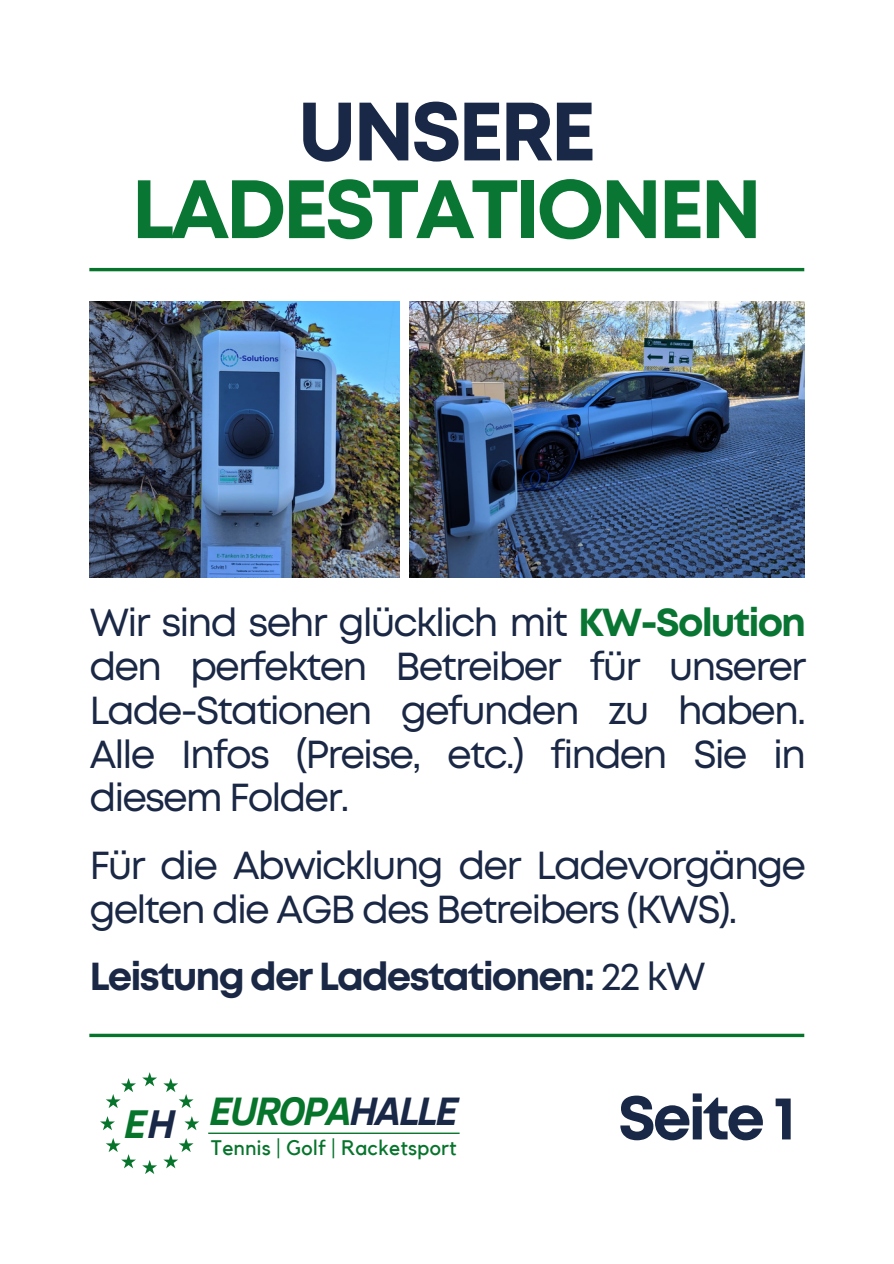
<style>
.page{position:relative;width:894px;height:1264px;background:#fff}
.page>*{position:absolute;margin:0;border:0;box-sizing:border-box;transform-origin:0 0}
.t1{font:700 82.5px/77.7px "Mont";letter-spacing:-.05em;color:#097634;text-align:center}
.t2{font:700 61.5px "Mont";letter-spacing:-.05em;color:#192846}
.t3{font:italic 700 41.25px "Clear Sans";color:#06742b}
.t4{font:italic 700 40.8px "Clear Sans";letter-spacing:-.05em;color:#06742b}
.t5{font:39px/43.8px "Mont";letter-spacing:-.05em;color:#1a2845;text-align:justify}
.t6{font:700 39px "Mont";letter-spacing:-.05em;color:#1a2845}
.t7{font:21px "Kollektif";letter-spacing:.015em;color:#06742b}
.s1{color:#192846}
.s2{font-weight:700;color:#097533}
.s3{font-weight:400}
</style>
<div class="page">
<hr style="left:89px;top:268px;width:715px;height:3px;background:#06742b">
<svg style="left:89px;top:1033px;width:715px;height:4px;background:#338d52"></svg>
<hr style="left:208px;top:1132px;width:251px;height:1px;background:#06742b">
<svg style="left:106px;top:1078px;width:30px;height:30px"></svg>
<svg style="left:100px;top:1116px;width:15px;height:14px"></svg>
<svg style="left:142px;top:1072px;width:15px;height:14px"></svg>
<svg style="left:142px;top:1160px;width:15px;height:14px"></svg>
<svg style="left:106px;top:1138px;width:30px;height:30px"></svg>
<svg style="left:163px;top:1078px;width:30px;height:30px"></svg>
<svg style="left:184px;top:1116px;width:15px;height:14px"></svg>
<svg style="left:163px;top:1138px;width:30px;height:30px"></svg>
<img style="left:89px;top:301px;width:310px;height:276px">
<img style="left:409px;top:301px;width:395px;height:276px">
<h4 class="t1" style="left:131px;top:99px;width:632px"><span class="s1">UNSERE<br></span>LADESTATIONEN</h4>
<h3 class="t5" style="left:89px;top:603px;width:718px">Wir sind sehr glücklich mit <span class="s2">KW-Solution </span>den perfekten Betreiber für unserer Lade-Stationen gefunden zu haben.<br>Alle Infos (Preise, etc.) finden Sie in diesem Folder.</h3>
<h3 class="t5" style="left:89px;top:846px;width:718px">Für die Abwicklung der Ladevorgänge gelten die AGB des Betreibers (KWS).</h3>
<p class="t6" style="left:89px;top:962px;width:618px">Leistung der Ladestationen: <span class="s3">22 kW</span></p>
<p class="t3" style="left:124px;top:1093px;width:53px">E<span class="s1">H</span></p>
<h1 class="t4" style="left:209px;top:1080px;width:250px">EUROPA<span class="s1">HALLE</span></h1>
<p class="t7" style="left:211px;top:1138px;width:247px">Tennis | Golf | Racketsport</p>
<p class="t2" style="left:617px;top:1094px;width:179px">Seite 1</p>
</div>
